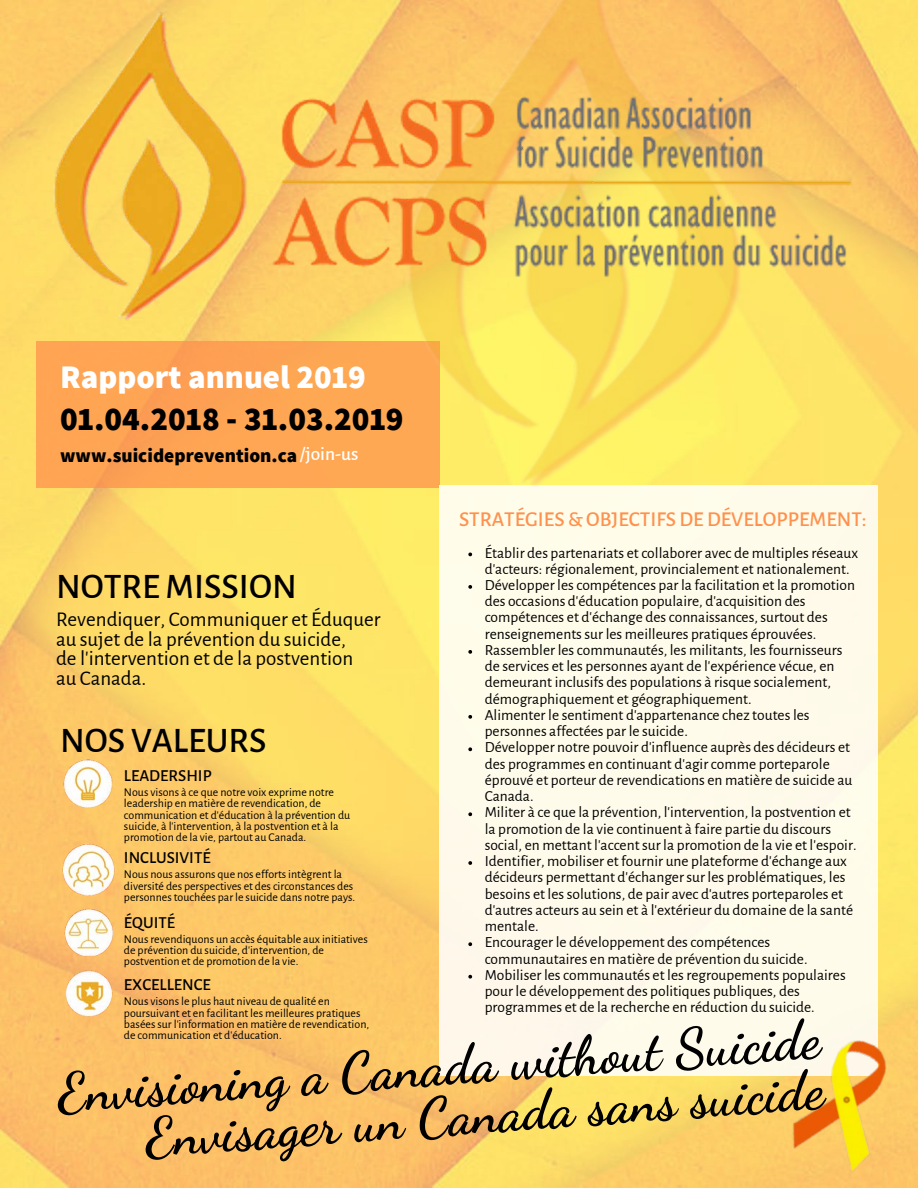
<style>
.page{position:relative;width:918px;height:1188px;background:#fff}
.page>*{position:absolute;margin:0;border:0;box-sizing:border-box;transform-origin:0 0}
.t1{font:700 54.6px/50.7px "Dancing Script";color:#000;text-align:right}
.t2{font:500 36px "Alegreya Sans";color:#000}
.t3{font:800 32.85px "Assistant";color:#000}
.t4{font:800 32.85px "Assistant";color:#fff}
.t5{font:500 21.15px "Alegreya Sans";color:#ff914d}
.t6{font:21px/19.5px "Alegreya Sans";color:#000}
.t7{font:800 19.35px "Assistant";color:#000}
.t8{font:500 16.8px "Alegreya Sans";color:#000}
.t9{font:15.45px/16.2px "Alegreya Sans";color:#000}
.t10{font:12px/11.1px "Alegreya Sans";color:#000}
.s1{font-family:"Alegreya Sans";font-weight:500;color:#fff}
</style>
<div class="page">
<img style="left:0;top:0;width:918px;height:1188px">
<div style="left:36px;top:341px;width:404px;height:147px;background:#fea553"></div>
<div style="left:440px;top:485px;width:438px;height:590px;background:#fefbea"></div>
<svg style="left:468px;top:553px;width:4px;height:3px"></svg>
<svg style="left:468px;top:585px;width:4px;height:4px"></svg>
<svg style="left:468px;top:650px;width:4px;height:4px"></svg>
<svg style="left:468px;top:715px;width:4px;height:4px"></svg>
<svg style="left:468px;top:747px;width:4px;height:4px"></svg>
<svg style="left:468px;top:812px;width:4px;height:4px"></svg>
<svg style="left:468px;top:861px;width:4px;height:4px"></svg>
<svg style="left:468px;top:942px;width:4px;height:4px"></svg>
<svg style="left:468px;top:975px;width:4px;height:4px"></svg>
<img style="left:784px;top:1026px;width:126px;height:153px">
<img style="left:60px;top:757px;width:53px;height:54px">
<img style="left:60px;top:843px;width:56px;height:56px">
<img style="left:60px;top:907px;width:56px;height:54px">
<img style="left:60px;top:965px;width:56px;height:57px">
<img style="left:378px;top:349px;width:406px;height:188px">
<img style="left:20px;top:0;width:873px;height:349px">
<h3 class="t4" style="left:60px;top:355px;width:307px">Rapport annuel 2019</h3>
<h3 class="t3" style="left:60px;top:397px;width:345px">01.04.2018 - 31.03.2019</h3>
<p class="t7" style="left:60px;top:442px;width:300px">www.suicideprevention.ca <span class="s1">/join-us</span></p>
<h3 class="t5" style="left:459px;top:507px;width:409px">STRATÉGIES &amp; OBJECTIFS DE DÉVELOPPEMENT:</h3>
<p class="t9" style="left:485px;top:545px;width:375px">Établir des partenariats et collaborer avec de multiples réseaux d'acteurs: régionalement, provincialement et nationalement.<br>Développer les compétences par la facilitation et la promotion des occasions d'éducation populaire, d'acquisition des compétences et d'échange des connaissances, surtout des renseignements sur les meilleures pratiques éprouvées.<br>Rassembler les communautés, les militants, les fournisseurs de services et les personnes ayant de l'expérience vécue, en demeurant inclusifs des populations à risque socialement, démographiquement et géographiquement.<br>Alimenter le sentiment d'appartenance chez toutes les personnes affectées par le suicide.<br>Développer notre pouvoir d'influence auprès des décideurs et des programmes en continuant d'agir comme porteparole éprouvé et porteur de revendications en matière de suicide au Canada.<br>Militer à ce que la prévention, l'intervention, la postvention et la promotion de la vie continuent à faire partie du discours social, en mettant l'accent sur la promotion de la vie et l'espoir.<br>Identifier, mobiliser et fournir une plateforme d'échange aux décideurs permettant d'échanger sur les problématiques, les besoins et les solutions, de pair avec d'autres porteparoles et d'autres acteurs au sein et à l'extérieur du domaine de la santé mentale.<br>Encourager le développement des compétences communautaires en matière de prévention du suicide.<br>Mobiliser les communautés et les regroupements populaires pour le développement des politiques publiques, des programmes et de la recherche en réduction du suicide.</p>
<h2 class="t2" style="left:56px;top:566px;width:242px">NOTRE MISSION</h2>
<h3 class="t6" style="left:56px;top:610px;width:326px">Revendiquer, Communiquer et Éduquer au sujet de la prévention du suicide,<br>de l'intervention et de la postvention<br>au Canada.</h3>
<h2 class="t2" style="left:60px;top:719px;width:208px">NOS VALEURS</h2>
<p class="t10" style="left:124px;top:787px;width:228px">Nous visons à ce que notre voix exprime notre leadership en matière de revendication, de communication et d'éducation à la prévention du suicide, à l'intervention, à la postvention et à la promotion de la vie, partout au Canada.</p>
<p class="t8" style="left:124px;top:766px;width:89px">LEADERSHIP</p>
<p class="t8" style="left:124px;top:848px;width:88px">INCLUSIVITÉ</p>
<p class="t10" style="left:124px;top:869px;width:233px">Nous nous assurons que nos efforts intègrent la diversité des perspectives et des circonstances des personnes touchées par le suicide dans notre pays.</p>
<p class="t8" style="left:124px;top:913px;width:53px">ÉQUITÉ</p>
<p class="t10" style="left:124px;top:934px;width:245px">Nous revendiquons un accès équitable aux initiatives de prévention du suicide, d'intervention, de postvention et de promotion de la vie.</p>
<p class="t8" style="left:124px;top:975px;width:88px">EXCELLENCE</p>
<p class="t10" style="left:124px;top:996px;width:247px">Nous visons le plus haut niveau de qualité en poursuivant et en facilitant les meilleures pratiques basées sur l'information en matière de revendication, de communication et d'éducation.</p>
<h1 class="t1" style="left:55px;top:1068px;width:766px;rotate:-4deg">Envisioning a Canada without Suicide<br>Envisager un Canada sans suicide</h1>
</div>
